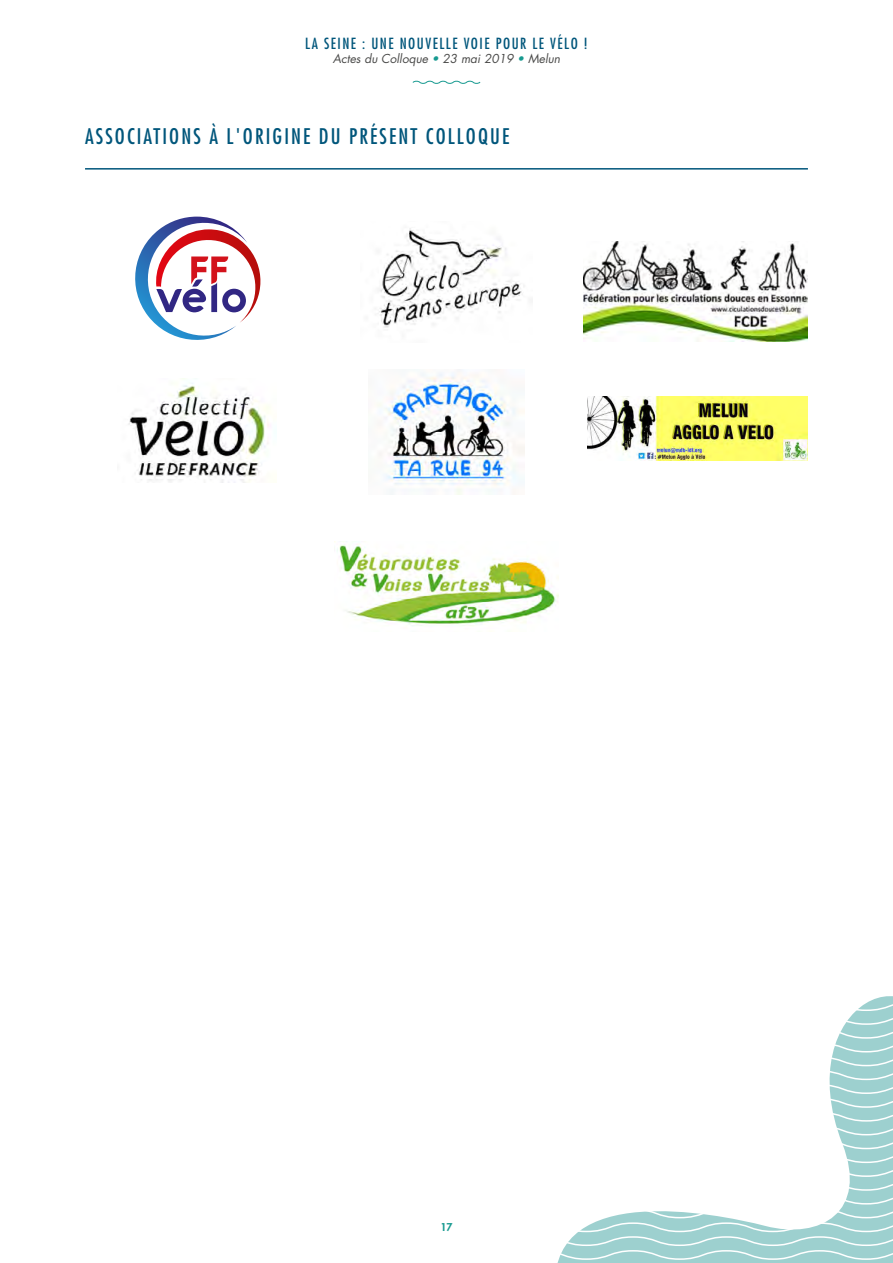
<style>
.page{position:relative;width:893px;height:1263px;background:#fff}
.page>*{position:absolute;margin:0;border:0;box-sizing:border-box;transform-origin:0 0}
.Titres{font:condensed 21px "Futura";letter-spacing:.1em;color:#00567b}
.t1{font:condensed 15px "Futura";letter-spacing:.1em;color:#00567b}
.t2{font:italic 12px "Futura";color:#4a4a49}
.t3{font:800 10.5px "Futura";color:#179a90}
.s1{color:#179a90}
</style>
<div class="page">
<svg style="left:557px;top:996px;width:336px;height:267px"></svg>
<svg style="left:412px;top:80px;width:69px;height:4px"></svg>
<hr style="left:85px;top:168px;width:723px;height:2px;background:#00567b">
<img style="left:587px;top:397px;width:221px;height:64px">
<img style="left:584px;top:242px;width:224px;height:100px">
<img style="left:379px;top:228px;width:144px;height:100px">
<img style="left:377px;top:369px;width:147px;height:126px">
<img style="left:128px;top:383px;width:142px;height:99px">
<img style="left:334px;top:541px;width:224px;height:85px">
<svg style="left:135px;top:216px;width:126px;height:124px"></svg>
<p class="t1" style="left:305px;top:34px;width:284px">LA SEINE : UNE NOUVELLE VOIE POUR LE VÉLO !</p>
<p class="t2" style="left:333px;top:51px;width:229px">Actes du Colloque <span class="s1">•</span> 23 mai 2019 <span class="s1">•</span> Melun</p>
<p class="Titres" style="left:85px;top:123px;width:426px">ASSOCIATIONS À L'ORIGINE DU PRÉSENT COLLOQUE</p>
<p class="t3" style="left:440px;top:1220px;width:14px">17</p>
</div>
